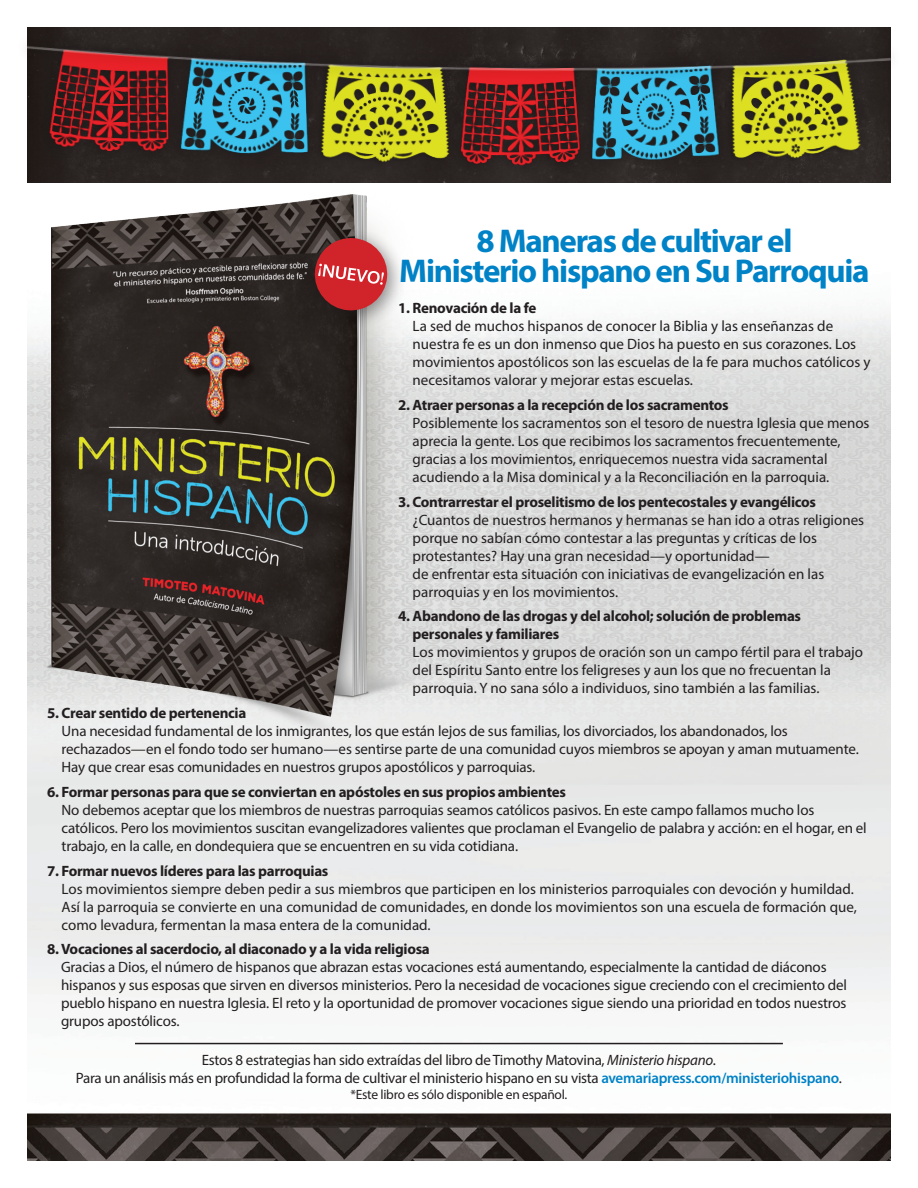
<style>
.page{position:relative;width:918px;height:1188px;background:#fff}
.page>*{position:absolute;margin:0;border:0;box-sizing:border-box;transform-origin:0 0}
.t1{font:700 33px/30px "Myriad Pro";letter-spacing:-.04em;color:#0082c7;text-align:center}
.t2{font:15px/18px "Myriad Pro";letter-spacing:-.005em;color:#231f20}
.t3{font:700 15px/18px "Myriad Pro";letter-spacing:-.02em;color:#231f20}
.t4{font:13.5px "Myriad Pro";letter-spacing:-.02em;color:#231f20}
.s1{font-style:italic}
.s2{font-weight:600;color:#0082c7}
</style>
<div class="page">
<img style="left:27px;top:313px;width:864px;height:848px">
<img style="left:27px;top:27px;width:864px;height:156px">
<hr style="left:135px;top:1043px;width:648px;height:1px;background:#231f20">
<img style="left:27px;top:194px;width:477px;height:588px">
<div style="left:305px;top:228px;width:102px;height:102px;background:#231f20;opacity:.45"></div>
<svg style="left:313px;top:236px;width:76px;height:76px;background:#bb494d"></svg>
<h1 class="t1" style="left:399px;top:224px;width:472px">8 Maneras de cultivar el<br>Ministerio hispano en Su Parroquia</h1>
<p class="t3" style="left:398px;top:299px;width:140px">1. Renovación de la fe</p>
<p class="t2" style="left:413px;top:317px;width:459px">La sed de muchos hispanos de conocer la Biblia y las enseñanzas de nuestra fe es un don inmenso que Dios ha puesto en sus corazones. Los movimientos apostólicos son las escuelas de la fe para muchos católicos y necesitamos valorar y mejorar estas escuelas.</p>
<p class="t3" style="left:398px;top:395px;width:332px">2. Atraer personas a la recepción de los sacramentos</p>
<p class="t2" style="left:413px;top:414px;width:458px">Posiblemente los sacramentos son el tesoro de nuestra Iglesia que menos aprecia la gente. Los que recibimos los sacramentos frecuentemente, gracias a los movimientos, enriquecemos nuestra vida sacramental acudiendo a la Misa dominical y a la Reconciliación en la parroquia.</p>
<p class="t3" style="left:398px;top:492px;width:419px">3. Contrarrestar el proselitismo de los pentecostales y evangélicos</p>
<p class="t2" style="left:413px;top:510px;width:453px">¿Cuantos de nuestros hermanos y hermanas se han ido a otras religiones porque no sabían cómo contestar a las preguntas y críticas de los protestantes? Hay una gran necesidad—y oportunidad—<br>de enfrentar esta situación con iniciativas de evangelización en las parroquias y en los movimientos.</p>
<p class="t3" style="left:413px;top:607px;width:390px;text-indent:-14px">4. Abandono de las drogas y del alcohol; solución de problemas personales y familiares</p>
<p class="t2" style="left:413px;top:643px;width:452px">Los movimientos y grupos de oración son un campo fértil para el trabajo del Espíritu Santo entre los feligreses y aun los que no frecuentan la parroquia. Y no sana sólo a individuos, sino también a las familias.</p>
<p class="t3" style="left:47px;top:704px;width:201px">5. Crear sentido de pertenencia</p>
<p class="t2" style="left:62px;top:722px;width:799px">Una necesidad fundamental de los inmigrantes, los que están lejos de sus familias, los divorciados, los abandonados, los rechazados—en el fondo todo ser humano—es sentirse parte de una comunidad cuyos miembros se apoyan y aman mutuamente.<br>Hay que crear esas comunidades en nuestros grupos apostólicos y parroquias.</p>
<p class="t3" style="left:47px;top:782px;width:520px">6. Formar personas para que se conviertan en apóstoles en sus propios ambientes</p>
<p class="t2" style="left:62px;top:801px;width:807px">No debemos aceptar que los miembros de nuestras parroquias seamos católicos pasivos. En este campo fallamos mucho los católicos. Pero los movimientos suscitan evangelizadores valientes que proclaman el Evangelio de palabra y acción: en el hogar, en el trabajo, en la calle, en dondequiera que se encuentren en su vida cotidiana.</p>
<p class="t3" style="left:47px;top:861px;width:283px">7. Formar nuevos líderes para las parroquias</p>
<p class="t2" style="left:62px;top:879px;width:797px">Los movimientos siempre deben pedir a sus miembros que participen en los ministerios parroquiales con devoción y humildad.<br>Así la parroquia se convierte en una comunidad de comunidades, en donde los movimientos son una escuela de formación que, como levadura, fermentan la masa entera de la comunidad.</p>
<p class="t3" style="left:47px;top:940px;width:384px">8. Vocaciones al sacerdocio, al diaconado y a la vida religiosa</p>
<p class="t2" style="left:61px;top:958px;width:788px">Gracias a Dios, el número de hispanos que abrazan estas vocaciones está aumentando, especialmente la cantidad de diáconos hispanos y sus esposas que sirven en diversos ministerios. Pero la necesidad de vocaciones sigue creciendo con el crecimiento del pueblo hispano en nuestra Iglesia. El reto y la oportunidad de promover vocaciones sigue siendo una prioridad en todos nuestros grupos apostólicos.</p>
<p class="t2" style="left:76px;top:1050px;width:768px;text-align:center">Estos 8 estrategias han sido extraídas del libro de Timothy Matovina, <span class="s1">Ministerio hispano</span>.<br>Para un análisis más en profundidad la forma de cultivar el ministerio hispano en su vista <span class="s2">avemariapress.com/ministeriohispano</span>.</p>
<p class="t4" style="left:351px;top:1086px;width:218px">*Este libro es sólo disponible en español.</p>
</div>
